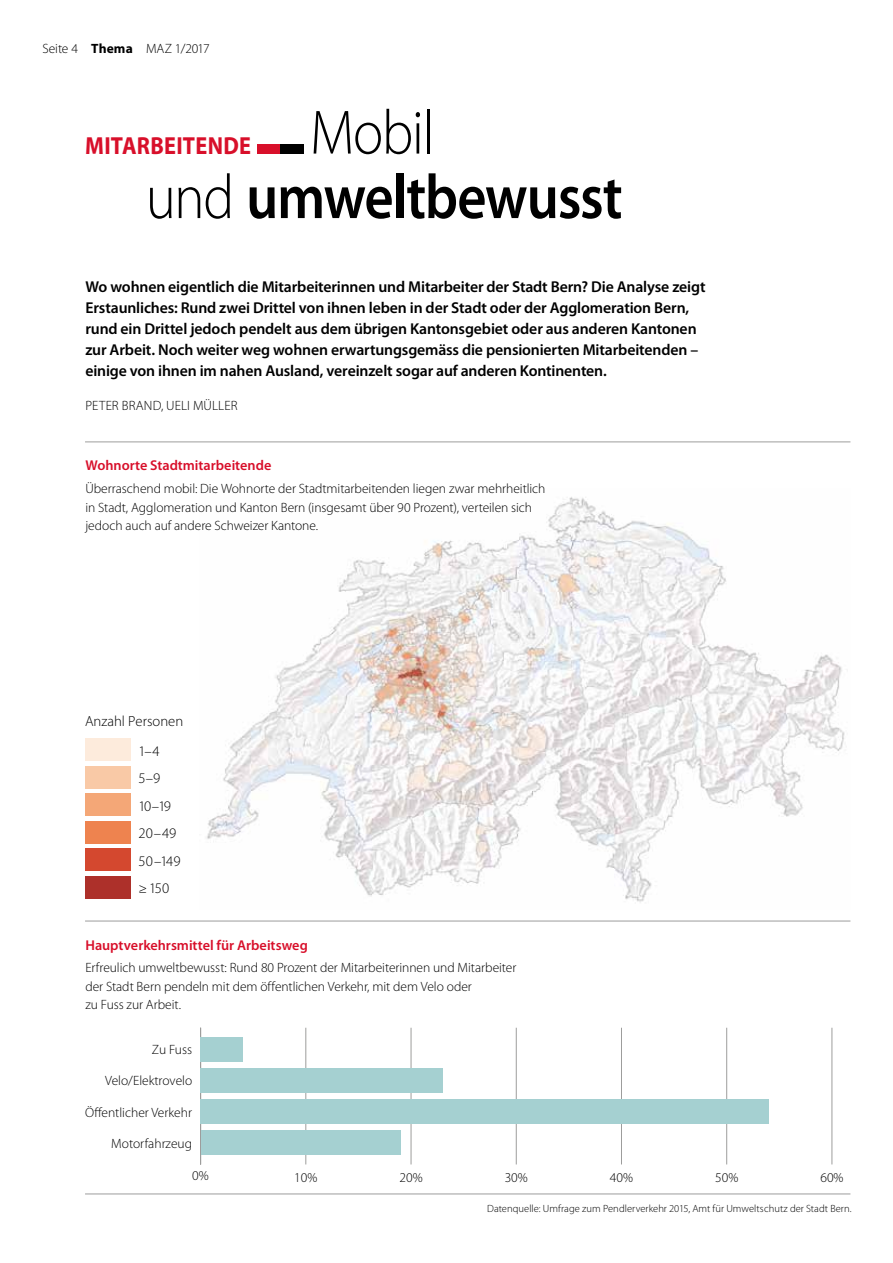
<style>
.page{position:relative;width:893px;height:1263px;background:#fff}
.page>*{position:absolute;margin:0;border:0;box-sizing:border-box;transform-origin:0 0}
.t1{font:600 63px/64.5px "Myriad Pro";letter-spacing:-.02em;color:#000;text-align:center;scale:.9 1}
.t2{font:700 24.75px "Myriad Pro";letter-spacing:.015em;color:#d80f2a;scale:.9 1}
.t3{font:600 15.75px/21px "Myriad Pro";letter-spacing:-.01em;color:#000}
.t4{font:300 14.7px/27.5px "Myriad Pro";color:#000}
.t5{font:600 14.25px "Myriad Pro";color:#d80f2a}
.t6{font:300 13.5px/18.5px "Myriad Pro";color:#000}
.t7{font:300 10.5px "Myriad Pro";letter-spacing:.005em;color:#000}
.s1{font-weight:700}
.s2{font-weight:300}
</style>
<div class="page">
<hr style="left:305px;top:1028px;width:1px;height:136px;background:#9d9d9c">
<hr style="left:411px;top:1028px;width:1px;height:136px;background:#9d9d9c">
<hr style="left:516px;top:1028px;width:1px;height:136px;background:#9d9d9c">
<hr style="left:621px;top:1028px;width:1px;height:136px;background:#9d9d9c">
<hr style="left:726px;top:1028px;width:1px;height:136px;background:#9d9d9c">
<hr style="left:831px;top:1028px;width:1px;height:136px;background:#9d9d9c">
<hr style="left:200px;top:1028px;width:1px;height:136px;background:#9d9d9c">
<div style="left:201px;top:1037px;width:42px;height:24px;background:#a5d0d1"></div>
<div style="left:201px;top:1068px;width:242px;height:25px;background:#a5d0d1"></div>
<div style="left:201px;top:1099px;width:568px;height:25px;background:#a5d0d1"></div>
<div style="left:201px;top:1130px;width:199px;height:25px;background:#a5d0d1"></div>
<div style="left:257px;top:144px;width:24px;height:9px;background:#d80f2a"></div>
<div style="left:281px;top:144px;width:23px;height:9px;background:#000"></div>
<img style="left:207px;top:497px;width:638px;height:406px">
<hr style="left:85px;top:921px;width:765px;height:1px;background:#9d9d9c">
<hr style="left:85px;top:1193px;width:765px;height:1px;background:#9d9d9c">
<hr style="left:85px;top:441px;width:765px;height:1px;background:#9d9d9c">
<div style="left:85px;top:738px;width:45px;height:23px;background:#fdebdc"></div>
<div style="left:85px;top:766px;width:45px;height:22px;background:#f9c9a6"></div>
<div style="left:85px;top:793px;width:45px;height:23px;background:#f4a777"></div>
<div style="left:85px;top:821px;width:45px;height:22px;background:#ee834f"></div>
<div style="left:85px;top:848px;width:45px;height:23px;background:#d4482f"></div>
<div style="left:85px;top:876px;width:45px;height:22px;background:#ad302a"></div>
<p class="t6" style="left:43px;top:39px;width:169px">Seite 4 <span class="s1">Thema</span> MAZ 1/2017</p>
<h1 class="t1" style="left:146px;top:99px;width:531px"><span class="s2">Mobil<br>und</span> umweltbewusst</h1>
<h2 class="t2" style="left:85px;top:129px;width:186px">MITARBEITENDE</h2>
<p class="t3" style="left:85px;top:276px;width:622px">Wo wohnen eigentlich die Mitarbeiterinnen und Mitarbeiter der Stadt Bern? Die Analyse zeigt Erstaunliches: Rund zwei Drittel von ihnen leben in der Stadt oder der Agglomeration Bern, rund ein Drittel jedoch pendelt aus dem übrigen Kantonsgebiet oder aus anderen Kantonen zur Arbeit. Noch weiter weg wohnen erwartungsgemäss die pensionierten Mitarbeitenden – einige von ihnen im nahen Ausland, vereinzelt sogar auf anderen Kontinenten.</p>
<p class="t6" style="left:86px;top:397px;width:154px">PETER BRAND, UELI MÜLLER</p>
<p class="t5" style="left:85px;top:456px;width:187px">Wohnorte Stadtmitarbeitende</p>
<p class="t6" style="left:85px;top:480px;width:461px">Überraschend mobil: Die Wohnorte der Stadtmitarbeitenden liegen zwar mehrheitlich in Stadt, Agglomeration und Kanton Bern (insgesamt über 90 Prozent), verteilen sich jedoch auch auf andere Schweizer Kantone.</p>
<p class="t4" style="left:139px;top:707px;width:46px;line-height:29.7px;text-indent:-54px">Anzahl Personen<br>1–4</p>
<p class="t4" style="left:139px;top:765px;width:43px">5–9<br>10–19<br>20–49<br>50–149 ≥ 150</p>
<p class="t5" style="left:85px;top:936px;width:224px">Hauptverkehrsmittel für Arbeitsweg</p>
<p class="t6" style="left:85px;top:959px;width:432px">Erfreulich umweltbewusst: Rund 80 Prozent der Mitarbeiterinnen und Mitarbeiter der Stadt Bern pendeln mit dem öffentlichen Verkehr, mit dem Velo oder<br>zu Fuss zur Arbeit.</p>
<p class="t6" style="left:152px;top:1040px;width:42px">Zu Fuss</p>
<p class="t6" style="left:105px;top:1072px;width:89px">Velo/Elektrovelo</p>
<p class="t6" style="left:85px;top:1103px;width:109px">Öffentlicher Verkehr</p>
<p class="t6" style="left:111px;top:1134px;width:82px">Motorfahrzeug</p>
<p class="t6" style="left:192px;top:1166px;width:18px">0%</p>
<p class="t6" style="left:294px;top:1168px;width:25px">10%</p>
<p class="t6" style="left:399px;top:1168px;width:25px">20%</p>
<p class="t6" style="left:505px;top:1168px;width:25px">30%</p>
<p class="t6" style="left:610px;top:1168px;width:25px">40%</p>
<p class="t6" style="left:715px;top:1168px;width:25px">50%</p>
<p class="t6" style="left:820px;top:1168px;width:25px">60%</p>
<p class="t7" style="left:487px;top:1203px;width:366px">Datenquelle: Umfrage zum Pendlerverkehr 2015, Amt für Umweltschutz der Stadt Bern.</p>
</div>
